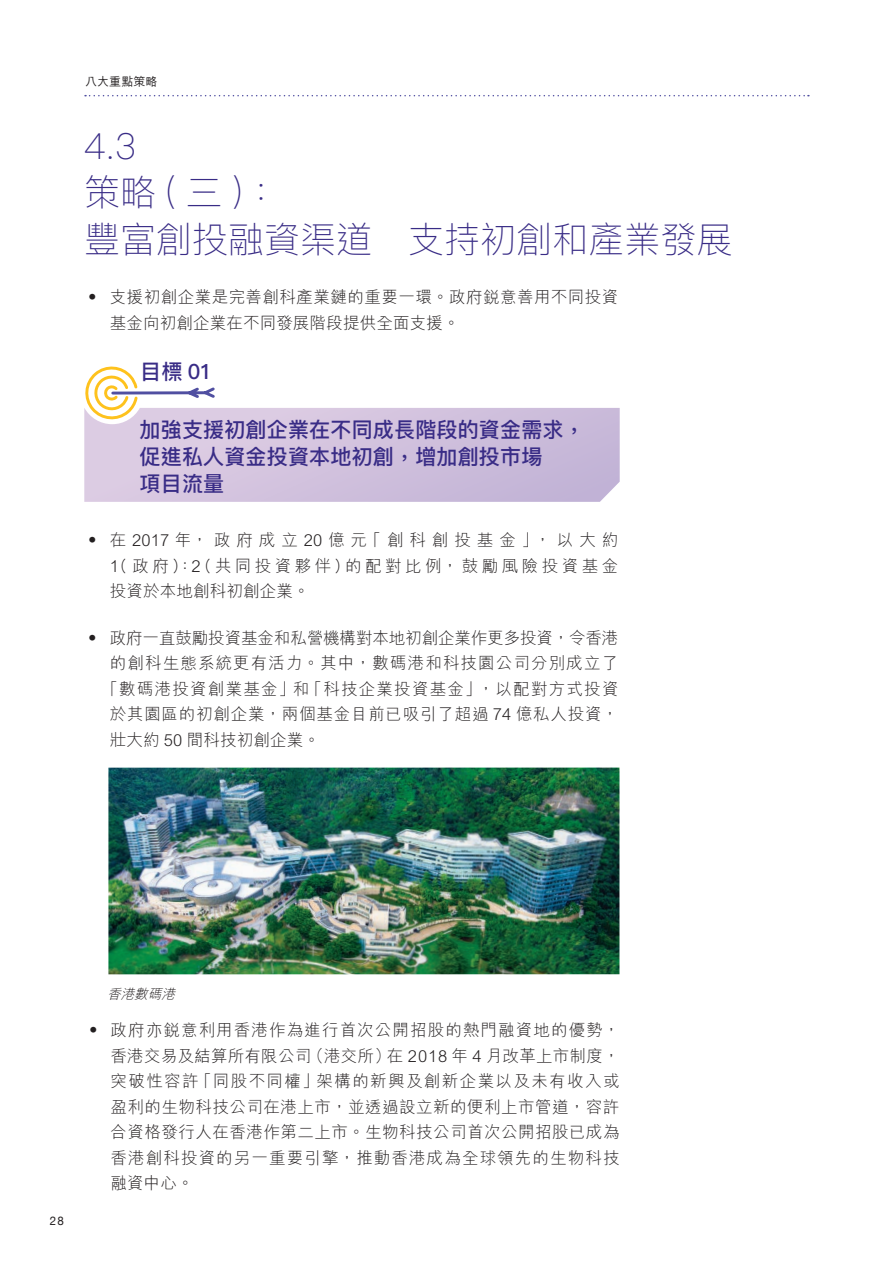
<style>
.page{position:relative;width:893px;height:1263px;background:#fff}
.page>*{position:absolute;margin:0;border:0;box-sizing:border-box;transform-origin:0 0}
.t1{font:100 36px/46.5px "Ping Fang HK";color:#392c86}
.t2{font:500 21px/27px "Ping Fang HK";letter-spacing:.01em;color:#392c86}
.t3{font:300 16.5px/25.5px "M Hei HK";letter-spacing:.045em;color:#231f20;text-align:justify}
.t4{font:300 16.5px "M Hei HK";letter-spacing:-.005em;color:#231f20}
.t5{font:300 16.5px "M Hei HK";letter-spacing:.075em;color:#231f20}
.t6{font:300 16.5px "M Hei HK";letter-spacing:.07em;color:#231f20}
.t7{font:300 16.5px "M Hei HK";letter-spacing:.01em;color:#231f20}
.t8{font:italic 300 13.5px "M Hei HK";color:#231f20}
.t9{font:500 12px "M Hei HK";letter-spacing:.01em;color:#231f20}
.t10{font:12px "Helvetica Neue";color:#231f20;scale:.96 1}
</style>
<div class="page">
<svg style="left:85px;top:95px;width:724px;height:1px"></svg>
<svg style="left:84px;top:408px;width:536px;height:94px;background:#d1c1dd"></svg>
<svg style="left:84px;top:366px;width:133px;height:59px"></svg>
<img style="left:108px;top:767px;width:511px;height:207px">
<p class="t9" style="left:85px;top:73px;width:74px">八大重點策略</p>
<h1 class="t1" style="left:84px;top:122px;width:649px">4.3<br>策略(三)：<br>豐富創投融資渠道　支持初創和產業發展</h1>
<p class="t3" style="left:110px;top:284px;width:510px;text-indent:-26px">• 支援初創企業是完善創科產業鏈的重要一環。政府銳意善用不同投資基金向初創企業在不同發展階段提供全面支援。</p>
<p class="t2" style="left:140px;top:357px;width:71px">目標 01</p>
<p class="t2" style="left:140px;top:415px;width:447px">加強支援初創企業在不同成長階段的資金需求，促進私人資金投資本地初創，增加創投市場<br>項目流量</p>
<p class="t3" style="left:110px;top:527px;width:510px;text-indent:-26px">• 在2017年，政府成立20億元「創科創投基金」，以大約1(政府)：2(共同投資夥伴)的配對比例，鼓勵風險投資基金投資於本地創科初創企業。</p>
<p class="t4" style="left:84px;top:629px;width:536px">• 政府一直鼓勵投資基金和私營機構對本地初創企業作更多投資，令香港</p>
<p class="t6" style="left:110px;top:655px;width:510px">的創科生態系統更有活力。其中，數碼港和科技園公司分別成立了</p>
<p class="t5" style="left:102px;top:680px;width:518px">「數碼港投資創業基金」和「科技企業投資基金」，以配對方式投資</p>
<p class="t3" style="left:110px;top:701px;width:510px">於其園區的初創企業，兩個基金目前已吸引了超過 74 億私人投資，</p>
<p class="t7" style="left:110px;top:731px;width:212px">壯大約 50 間科技初創企業。</p>
<p class="t10" style="left:50px;top:1212px;width:16px">28</p>
<p class="t8" style="left:107px;top:987px;width:73px">香港數碼港</p>
<p class="t3" style="left:111px;top:1017px;width:511px;text-indent:-26px">• 政府亦銳意利用香港作為進行首次公開招股的熱門融資地的優勢，香港交易及結算所有限公司（港交所）在 2018 年 4 月改革上市制度，突破性容許「同股不同權」架構的新興及創新企業以及未有收入或盈利的生物科技公司在港上市，並透過設立新的便利上市管道，容許合資格發行人在香港作第二上市。生物科技公司首次公開招股已成為香港創科投資的另一重要引擎，推動香港成為全球領先的生物科技融資中心。</p>
</div>
